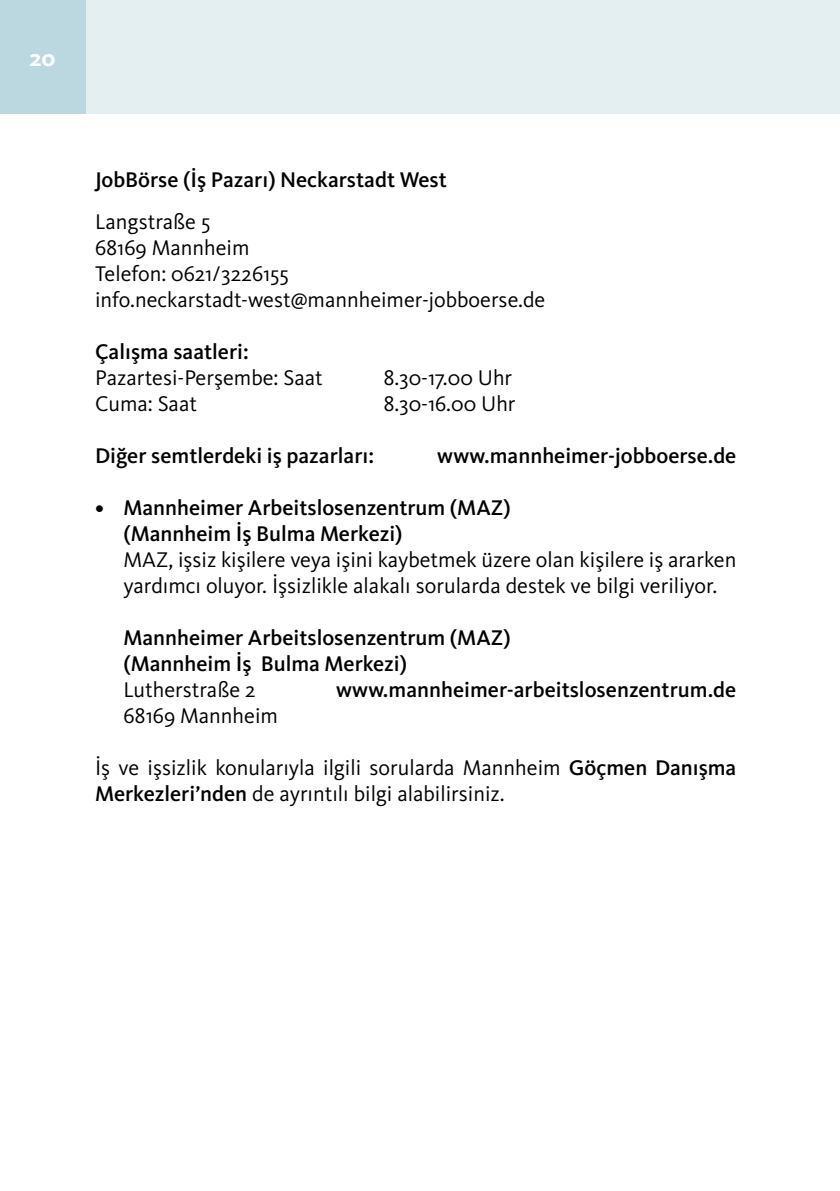
<style>
.page{position:relative;width:840px;height:1191px;background:#fff}
.page>*{position:absolute;margin:0;border:0;box-sizing:border-box;transform-origin:0 0}
.t1{font:700 24px "Kievit Pro";color:#fff}
.t2{font:22px/26px "Kievit Pro";color:#000}
.t3{font:500 22px/26px "Kievit Pro";color:#000}
.s1{font-weight:500}
</style>
<div class="page">
<div style="left:0;top:0;width:839px;height:113px;background:#e4eff2"></div>
<div style="left:0;top:0;width:85px;height:113px;background:#bbd7df"></div>
<p class="t1" style="left:29px;top:43px;width:28px">20</p>
<p class="t3" style="left:95px;top:166px;width:353px">JobBörse (İş Pazarı) Neckarstadt West</p>
<p class="t2" style="left:95px;top:208px;width:451px">Langstraße 5<br>68169 Mannheim<br>Telefon: 0621/3226155 info.neckarstadt-west@mannheimer-jobboerse.de</p>
<p class="t3" style="left:95px;top:338px;width:155px">Çalışma saatleri:</p>
<p class="t2" style="left:95px;top:364px;width:229px">Pazartesi-Perşembe: Saat</p>
<p class="t2" style="left:383px;top:364px;width:130px">8.30-17.00 Uhr</p>
<p class="t2" style="left:95px;top:390px;width:103px">Cuma: Saat</p>
<p class="t2" style="left:383px;top:390px;width:134px">8.30-16.00 Uhr</p>
<p class="t3" style="left:95px;top:442px;width:280px">Diğer semtlerdeki iş pazarları:</p>
<p class="t3" style="left:437px;top:442px;width:300px">www.mannheimer-jobboerse.de</p>
<p class="t3" style="left:123px;top:494px;width:388px;text-indent:-28px">• Mannheimer Arbeitslosenzentrum (MAZ) (Mannheim İş Bulma Merkezi)</p>
<p class="t2" style="left:123px;top:546px;width:614px">MAZ, işsiz kişilere veya işini kaybetmek üzere olan kişilere iş ararken yardımcı oluyor. İşsizlikle alakalı sorularda destek ve bilgi veriliyor.</p>
<p class="t3" style="left:123px;top:624px;width:388px">Mannheimer Arbeitslosenzentrum (MAZ) (Mannheim İş Bulma Merkezi)</p>
<p class="t2" style="left:123px;top:676px;width:134px">Lutherstraße 2</p>
<p class="t3" style="left:336px;top:676px;width:401px">www.mannheimer-arbeitslosenzentrum.de</p>
<p class="t2" style="left:123px;top:702px;width:156px">68169 Mannheim</p>
<p class="t2" style="left:95px;top:754px;width:642px">İş ve işsizlik konularıyla ilgili sorularda Mannheim <span class="s1">Göçmen Danışma<br>Merkezleri’nden</span> de ayrıntılı bilgi alabilirsiniz.</p>
</div>
